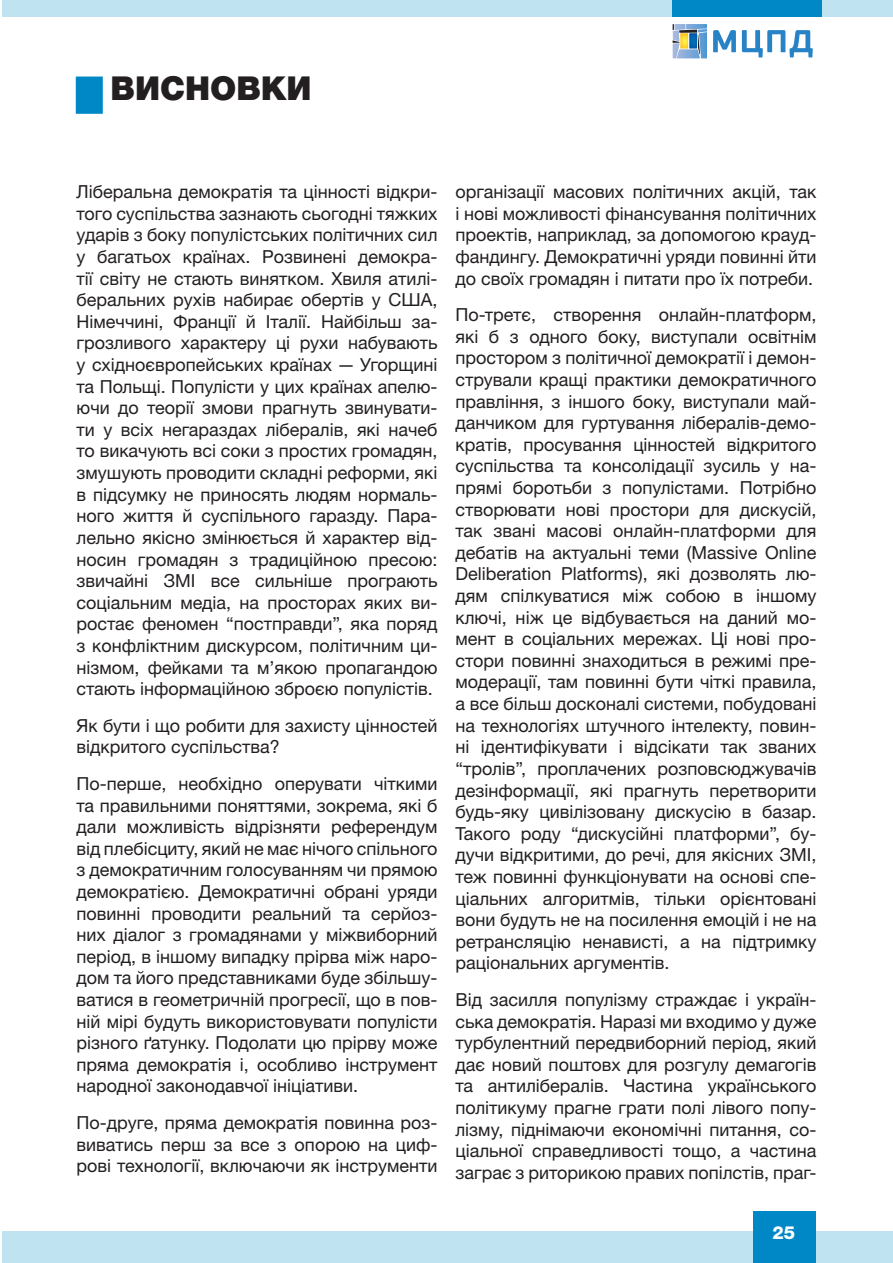
<style>
.page{position:relative;width:893px;height:1263px;background:#fff}
.page>*{position:absolute;margin:0;border:0;box-sizing:border-box;transform-origin:0 0}
.t1{font:900 33px "Helvetica Neue LTW1 G";color:#231f20}
.t2{font:18px/21.6px "Helvetica Neue LTW1 G";color:#231f20;text-align:justify}
.t3{font:800 18px "Helvetica Neue LTW1 G";color:#fff}
</style>
<div class="page">
<div style="left:2px;top:1231px;width:891px;height:32px;background:#bfe3f1"></div>
<div style="left:2px;top:0;width:891px;height:17px;background:#bfe3f1"></div>
<div style="left:672px;top:0;width:149px;height:17px;background:#0088c6"></div>
<div style="left:753px;top:1211px;width:63px;height:52px;background:#0088c6"></div>
<svg style="left:673px;top:24px;width:34px;height:34px"></svg>
<svg style="left:713px;top:30px;width:23px;height:22px"></svg>
<svg style="left:742px;top:30px;width:71px;height:27px"></svg>
<div style="left:76px;top:77px;width:27px;height:37px;background:#0088c6"></div>
<h1 class="t1" style="left:111px;top:68px;width:203px">ВИСНОВКИ</h1>
<p class="t2" style="left:77px;top:181px;width:362px">Ліберальна демократія та цінності відкри&shy;того суспільства зазнають сьогодні тяжких ударів з боку популістських політичних сил у багатьох країнах. Розвинені демокра&shy;тії світу не стають винятком. Хвиля атилі&shy;беральних рухів набирає обертів у США, Німеччині, Франції й Італії. Найбільш за&shy;грозливого характеру ці рухи набувають у східноєвропейських країнах — Угорщині та Польщі. Популісти у цих країнах апелю&shy;ючи до теорії змови прагнуть звинувати&shy;ти у всіх негараздах лібералів, які начеб то викачують всі соки з простих громадян, змушують проводити складні реформи, які в підсумку не приносять людям нормаль&shy;ного життя й суспільного гаразду. Пара&shy;лельно якісно змінюється й характер від&shy;носин громадян з традиційною пресою: звичайні ЗМІ все сильніше програють соціальним медіа, на просторах яких ви&shy;ростає феномен “постправди”, яка поряд з конфліктним дискурсом, політичним ци&shy;нізмом, фейками та м’якою пропагандою стають інформаційною зброєю популістів.</p>
<p class="t2" style="left:77px;top:714px;width:362px">Як бути і що робити для захисту цінностей відкритого суспільства?</p>
<p class="t2" style="left:77px;top:772px;width:362px">По-перше, необхідно оперувати чіткими та правильними поняттями, зокрема, які б дали можливість відрізняти референдум від плебісциту, який не має нічого спільного з демократичним голосуванням чи прямою демократією. Демократичні обрані уряди повинні проводити реальний та серйоз&shy;них діалог з громадянами у міжвиборний період, в іншому випадку прірва між наро&shy;дом та його представниками буде збільшу&shy;ватися в геометричній прогресії, що в пов&shy;ній мірі будуть використовувати популісти різного ґатунку. Подолати цю прірву може пряма демократія і, особливо інструмент народної законодавчої ініціативи.</p>
<p class="t2" style="left:77px;top:1111px;width:362px">По-друге, пряма демократія повинна роз&shy;виватись перш за все з опорою на циф&shy;рові технології, включаючи як інструменти</p>
<p class="t2" style="left:455px;top:181px;width:362px">організації масових політичних акцій, так і нові можливості фінансування політичних проектів, наприклад, за допомогою крауд&shy;фандингу. Демократичні уряди повинні йти до своїх громадян і питати про їх потреби.</p>
<p class="t2" style="left:455px;top:304px;width:362px">По-третє, створення онлайн-платформ, які б з одного боку, виступали освітнім простором з політичної демократії і демон&shy;стрували кращі практики демократичного правління, з іншого боку, виступали май&shy;данчиком для гуртування лібералів-демо&shy;кратів, просування цінностей відкритого суспільства та консолідації зусиль у на&shy;прямі боротьби з популістами. Потрібно створювати нові простори для дискусій, так звані масові онлайн-платформи для дебатів на актуальні теми (Massive Online Deliberation Platforms), які дозволять лю&shy;дям спілкуватися між собою в іншому ключі, ніж це відбувається на даний мо&shy;мент в соціальних мережах. Ці нові про&shy;стори повинні знаходиться в режимі пре&shy;модерації, там повинні бути чіткі правила, а все більш досконалі системи, побудовані на технологіях штучного інтелекту, повин&shy;ні ідентифікувати і відсікати так званих “тролів”, проплачених розповсюджувачів дезінформації, які прагнуть перетворити будь-яку цивілізовану дискусію в базар.<br>Такого роду “дискусійні платформи”, бу&shy;дучи відкритими, до речі, для якісних ЗМІ, теж повинні функціонувати на основі спе&shy;ціальних алгоритмів, тільки орієнтовані вони будуть не на посилення емоцій і не на ретрансляцію ненависті, а на підтримку раціональних аргументів.</p>
<p class="t2" style="left:455px;top:988px;width:362px">Від засилля популізму страждає і україн&shy;ська демократія. Наразі ми входимо у дуже турбулентний передвиборний період, який дає новий поштовх для розгулу демагогів та антилібералів. Частина українського політикуму прагне грати полі лівого попу&shy;лізму, піднімаючи економічні питання, со&shy;ціальної справедливості тощо, а частина заграє з риторикою правих попілстів, праг-</p>
<p class="t3" style="left:772px;top:1222px;width:24px">25</p>
</div>
